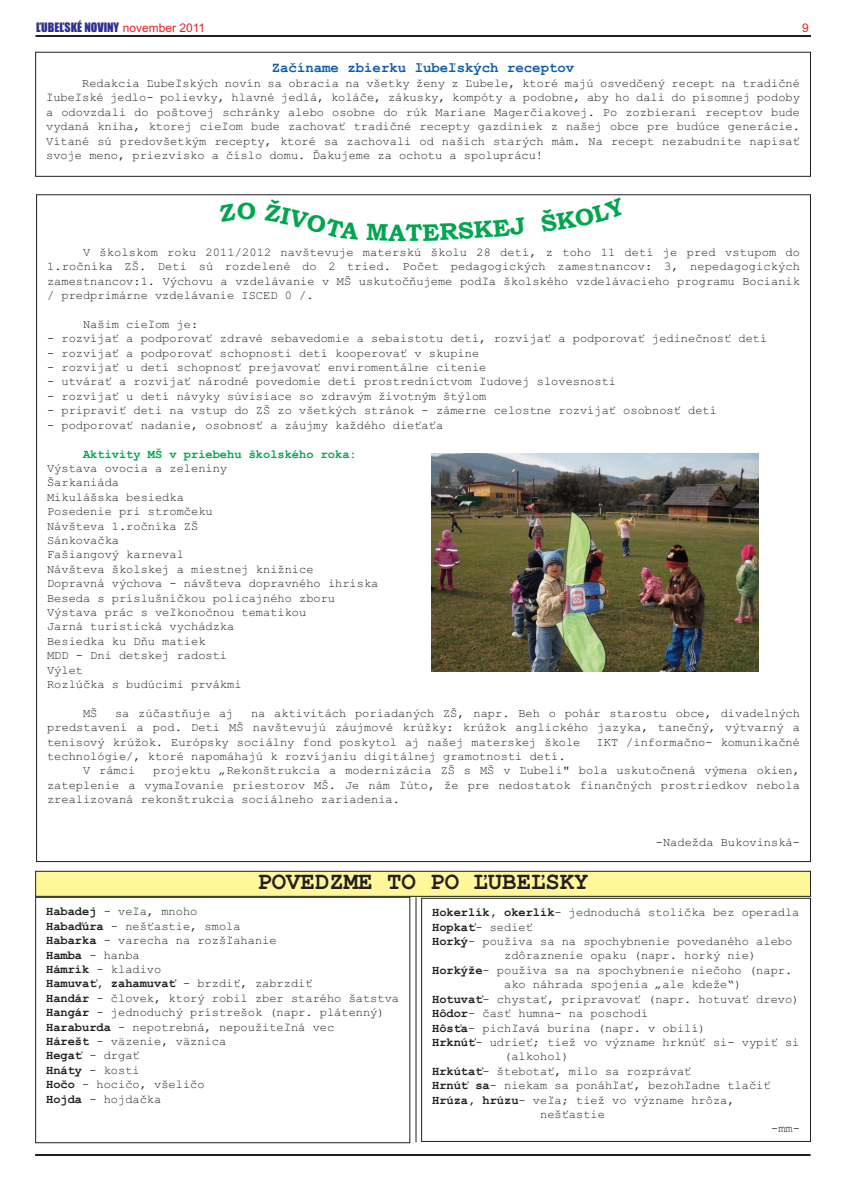
<style>
.page{position:relative;width:847px;height:1191px;background:#fff}
.page>*{position:absolute;margin:0;border:0;box-sizing:border-box;transform-origin:0 0}
.t1{font:700 24px "Courier New";color:#231f20}
.t2{font:700 24px "Bookman Old Style";color:#00a54f}
.t3{font:700 14px "Courier New";color:#105cab}
.t4{font:12px/14.4px "Courier New";color:#231f20;text-align:justify}
.t5{font:12px "Impact";color:#2e3092}
.t6{font:12px "Arial";color:#ee1d23}
.s1{font-family:"Arial";color:#ee1d23}
.s2{font-weight:700;color:#00a54f}
.s3{font-weight:700}
</style>
<div class="page">
<hr style="left:35px;top:35px;width:776px;height:2px;background:#231f20">
<hr style="left:35px;top:1154px;width:775px;height:2px;background:#231f20">
<hr style="left:415px;top:897px;width:1px;height:245px;background:#231f20">
<div style="left:35px;top:896px;width:375px;height:247px;border:1px solid #231f20"></div>
<div style="left:36px;top:871px;width:774px;height:25px;background:#fff79a"></div>
<div style="left:35px;top:870px;width:776px;height:27px;border:1px solid #231f20"></div>
<div style="left:421px;top:897px;width:390px;height:245px;border:1px solid #231f20"></div>
<div style="left:35px;top:52px;width:776px;height:125px;border:1px solid #231f20"></div>
<img style="left:431px;top:454px;width:327px;height:218px">
<p class="t5" style="left:36px;top:21px;width:171px">ĽUBEĽSKÉ NOVINY <span class="s1">november 2011</span></p>
<p class="t6" style="left:802px;top:21px;width:8px">9</p>
<p class="t3" style="left:272px;top:59px;width:304px">Začíname zbierku ľubeľských receptov</p>
<p class="t4" style="left:46px;top:76px;width:755px;text-indent:36px">Redakcia Ľubeľských novín sa obracia na všetky ženy z Ľubele, ktoré majú osvedčený recept na tradičné ľubeľské jedlo- polievky, hlavné jedlá, koláče, zákusky, kompóty a podobne, aby ho dali do písomnej podoby a odovzdali do poštovej schránky alebo osobne do rúk Mariane Magerčiakovej. Po zozbieraní receptov bude vydaná kniha, ktorej cieľom bude zachovať tradičné recepty gazdiniek z našej obce pre budúce generácie.<br>Vítané sú predovšetkým recepty, ktoré sa zachovali od našich starých mám. Na recept nezabudnite napísať svoje meno, priezvisko a číslo domu. Ďakujeme za ochotu a spoluprácu!</p>
<p class="t2" style="left:388px;top:218px;width:19px">A</p>
<p class="t4" style="left:47px;top:245px;width:754px;text-indent:36px">V školskom roku 2011/2012 navštevuje materskú školu 28 detí, z toho 11 detí je pred vstupom do 1.ročníka ZŠ. Deti sú rozdelené do 2 tried. Počet pedagogických zamestnancov: 3, nepedagogických zamestnancov:1. Výchovu a vzdelávanie v MŠ uskutočňujeme podľa školského vzdelávacieho programu Bocianik / predprimárne vzdelávanie ISCED 0 /.</p>
<p class="t4" style="left:83px;top:316px;width:117px">Našim cieľom je:</p>
<p class="t4" style="left:47px;top:331px;width:722px">- rozvíjať a podporovať zdravé sebavedomie a sebaistotu detí, rozvíjať a podporovať jedinečnosť detí</p>
<p class="t4" style="left:47px;top:345px;width:434px">- rozvíjať a podporovať schopnosti detí kooperovať v skupine</p>
<p class="t4" style="left:47px;top:360px;width:441px">- rozvíjať u detí schopnosť prejavovať enviromentálne cítenie</p>
<p class="t4" style="left:47px;top:374px;width:570px">- utvárať a rozvíjať národné povedomie detí prostredníctvom ľudovej slovesnosti</p>
<p class="t4" style="left:47px;top:388px;width:441px">- rozvíjať u detí návyky súvisiace so zdravým životným štýlom</p>
<p class="t4" style="left:47px;top:403px;width:671px">- pripraviť deti na vstup do ZŠ zo všetkých stránok - zámerne celostne rozvíjať osobnosť detí</p>
<p class="t4" style="left:47px;top:417px;width:398px">- podporovať nadanie, osobnosť a záujmy každého dieťaťa</p>
<p class="t4" style="left:47px;top:446px;width:333px;text-align:left;text-indent:36px"><span class="s2">Aktivity MŠ v priebehu školského roka:<br></span>Výstava ovocia a zeleniny<br>Šarkaniáda<br>Mikulášska besiedka<br>Posedenie pri stromčeku<br>Návšteva 1.ročníka ZŠ<br>Sánkovačka<br>Fašiangový karneval<br>Návšteva školskej a miestnej knižnice<br>Dopravná výchova - návšteva dopravného ihriska<br>Beseda s príslušníčkou policajného zboru<br>Výstava prác s veľkonočnou tematikou<br>Jarná turistická vychádzka<br>Besiedka ku Dňu matiek<br>MDD - Dni detskej radosti<br>Výlet<br>Rozlúčka s budúcimi prvákmi</p>
<p class="t4" style="left:83px;top:705px;width:16px">MŠ</p>
<p class="t4" style="left:115px;top:705px;width:120px">sa zúčastňuje aj</p>
<p class="t4" style="left:47px;top:705px;width:754px;text-indent:204px">na aktivitách poriadaných ZŠ, napr. Beh o pohár starostu obce, divadelných predstavení a pod. Deti MŠ navštevujú záujmové krúžky: krúžok anglického jazyka, tanečný, výtvarný a tenisový krúžok. Európsky sociálny fond poskytol aj našej materskej škole</p>
<p class="t4" style="left:596px;top:734px;width:205px">IKT /informačno- komunikačné</p>
<p class="t4" style="left:83px;top:748px;width:484px;text-indent:-36px">technológie/, ktoré napomáhajú k rozvíjaniu digitálnej gramotnosti detí.<br>V rámci</p>
<p class="t4" style="left:47px;top:763px;width:754px;text-indent:106px">projektu „Rekonštrukcia a modernizácia ZŠ s MŠ v Ľubeli" bola uskutočnená výmena okien, zateplenie a vymaľovanie priestorov MŠ. Je nám ľúto, že pre nedostatok finančných prostriedkov nebola zrealizovaná rekonštrukcia sociálneho zariadenia.</p>
<p class="t4" style="left:656px;top:835px;width:146px">-Nadežda Bukovinská-</p>
<p class="t1" style="left:257px;top:866px;width:333px">POVEDZME TO PO ĽUBEĽSKY</p>
<p class="t4" style="left:46px;top:904px;width:354px;text-align:left"><span class="s3">Habadej</span> - veľa, mnoho<br><span class="s3">Habaďúra</span> - nešťastie, smola<br><span class="s3">Habarka</span> - varecha na rozšľahanie<br><span class="s3">Hamba</span> - hanba<br><span class="s3">Hámrik</span> - kladivo<br><span class="s3">Hamuvať, zahamuvať</span> - brzdiť, zabrzdiť<br><span class="s3">Handár</span> - človek, ktorý robil zber starého šatstva<br><span class="s3">Hangár</span> - jednoduchý prístrešok (napr. plátenný)<br><span class="s3">Haraburda</span> - nepotrebná, nepoužiteľná vec<br><span class="s3">Hárešt</span> - väzenie, väznica<br><span class="s3">Hegať</span> - drgať<br><span class="s3">Hnáty</span> - kosti<br><span class="s3">Hočo</span> - hocičo, všeličo<br><span class="s3">Hojda</span> - hojdačka</p>
<p class="t4" style="left:432px;top:905px;width:369px"><span class="s3">Hokerlík, okerlík</span>- jednoduchá stolička bez operadla</p>
<p class="t4" style="left:432px;top:919px;width:102px"><span class="s3">Hopkať</span>- sedieť</p>
<p class="t4" style="left:432px;top:934px;width:362px"><span class="s3">Horký</span>- používa sa na spochybnenie povedaného alebo</p>
<p class="t4" style="left:504px;top:948px;width:254px">zdôraznenie opaku (napr. horký nie)</p>
<p class="t4" style="left:432px;top:962px;width:362px"><span class="s3">Horkýže</span>- používa sa na spochybnenie niečoho (napr.</p>
<p class="t4" style="left:504px;top:976px;width:239px">ako náhrada spojenia „ale kdeže“)</p>
<p class="t4" style="left:432px;top:991px;width:369px"><span class="s3">Hotuvať</span>- chystať, pripravovať (napr. hotuvať drevo)</p>
<p class="t4" style="left:432px;top:1006px;width:218px"><span class="s3">Hôdor</span>- časť humna- na poschodí</p>
<p class="t4" style="left:432px;top:1020px;width:275px"><span class="s3">Hôsťa</span>- pichľavá burina (napr. v obilí)</p>
<p class="t4" style="left:432px;top:1034px;width:369px"><span class="s3">Hrknúť</span>- udrieť; tiež vo význame hrknúť si- vypiť si</p>
<p class="t4" style="left:504px;top:1048px;width:66px">(alkohol)</p>
<p class="t4" style="left:432px;top:1063px;width:261px"><span class="s3">Hrkútať</span>- štebotať, milo sa rozprávať</p>
<p class="t4" style="left:432px;top:1078px;width:340px"><span class="s3">Hrnúť sa</span>- niekam sa ponáhľať, bezohľadne tlačiť</p>
<p class="t4" style="left:432px;top:1092px;width:304px"><span class="s3">Hrúza, hrúzu</span>- veľa; tiež vo význame hrôza,</p>
<p class="t4" style="left:540px;top:1106px;width:66px">nešťastie</p>
<p class="t4" style="left:771px;top:1120px;width:30px">-mm-</p>
</div>
